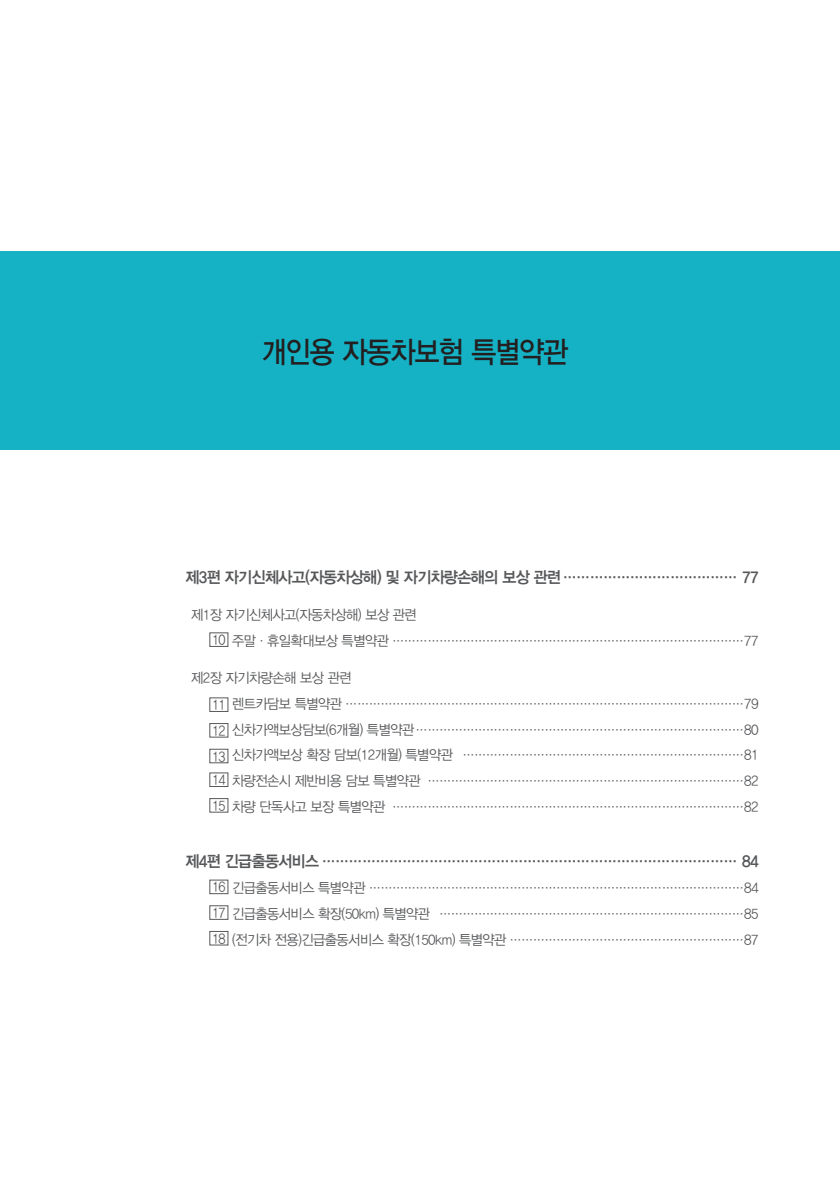
<style>
.page{position:relative;width:840px;height:1191px;background:#fff}
.page>*{position:absolute;margin:0;border:0;box-sizing:border-box;transform-origin:0 0}
.t1{font:30px "YDVYGO Std 33";letter-spacing:-.03em;color:#231f20;scale:.9 1}
.목차-편{font:16px "YDVYGO Std 34";letter-spacing:-.04em;color:#57585a;scale:.95 1}
.목차-장{font:14px "YDVYGO Std 32";letter-spacing:-.04em;color:#57585a;scale:.95 1}
.목차_본문{font:14px "YDVYGO Std 32";letter-spacing:-.04em;color:#57585a;scale:.9 1}
</style>
<div class="page">
<div style="left:0;top:251px;width:839px;height:199px;background:#15b2c5"></div>
<div style="left:209px;top:632px;width:19px;height:15px;border:1px solid #57585a"></div>
<div style="left:209px;top:697px;width:19px;height:15px;border:1px solid #57585a"></div>
<div style="left:209px;top:723px;width:19px;height:14px;border:1px solid #57585a"></div>
<div style="left:209px;top:748px;width:19px;height:15px;border:1px solid #57585a"></div>
<div style="left:209px;top:772px;width:19px;height:15px;border:1px solid #57585a"></div>
<div style="left:209px;top:798px;width:19px;height:14px;border:1px solid #57585a"></div>
<div style="left:209px;top:879px;width:19px;height:15px;border:1px solid #57585a"></div>
<div style="left:209px;top:905px;width:19px;height:15px;border:1px solid #57585a"></div>
<div style="left:209px;top:931px;width:19px;height:14px;border:1px solid #57585a"></div>
<h1 class="t1" style="left:261px;top:337px;width:342px">개인용 자동차보험 특별약관</h1>
<p class="목차-편" style="left:185px;top:569px;width:604px">제3편 자기신체사고(자동차상해) 및 자기차량손해의 보상 관련………………………………… 77</p>
<p class="목차-장" style="left:191px;top:608px;width:239px">제1장 자기신체사고(자동차상해) 보상 관련</p>
<p class="목차_본문" style="left:212px;top:633px;width:17px">10</p>
<p class="목차-장" style="left:232px;top:633px;width:555px">주말·휴일확대보상 특별약관 ………………………………………………………………………………77</p>
<p class="목차-장" style="left:191px;top:671px;width:170px">제2장 자기차량손해 보상 관련</p>
<p class="목차_본문" style="left:212px;top:698px;width:17px">11</p>
<p class="목차-장" style="left:232px;top:696px;width:555px">렌트카담보 특별약관 …………………………………………………………………………………………79</p>
<p class="목차_본문" style="left:212px;top:723px;width:17px">12</p>
<p class="목차-장" style="left:232px;top:722px;width:555px">신차가액보상담보(6개월) 특별약관…………………………………………………………………………80</p>
<p class="목차_본문" style="left:212px;top:749px;width:17px">13</p>
<p class="목차-장" style="left:232px;top:748px;width:555px">신차가액보상 확장 담보(12개월) 특별약관 ………………………………………………………………81</p>
<p class="목차_본문" style="left:212px;top:773px;width:17px">14</p>
<p class="목차-장" style="left:232px;top:773px;width:555px">차량전손시 제반비용 담보 특별약관 ………………………………………………………………………82</p>
<p class="목차_본문" style="left:212px;top:798px;width:17px">15</p>
<p class="목차-장" style="left:232px;top:799px;width:555px">차량 단독사고 보장 특별약관 ………………………………………………………………………………82</p>
<p class="목차-편" style="left:185px;top:853px;width:604px">제4편 긴급출동서비스 ………………………………………………………………………………… 84</p>
<p class="목차_본문" style="left:212px;top:880px;width:17px">16</p>
<p class="목차-장" style="left:232px;top:881px;width:555px">긴급출동서비스 특별약관 ……………………………………………………………………………………84</p>
<p class="목차_본문" style="left:212px;top:906px;width:17px">17</p>
<p class="목차-장" style="left:232px;top:906px;width:555px">긴급출동서비스 확장(50km) 특별약관 ……………………………………………………………………85</p>
<p class="목차_본문" style="left:212px;top:931px;width:17px">18</p>
<p class="목차-장" style="left:232px;top:932px;width:555px">(전기차 전용)긴급출동서비스 확장(150km) 특별약관 ……………………………………………………87</p>
</div>
